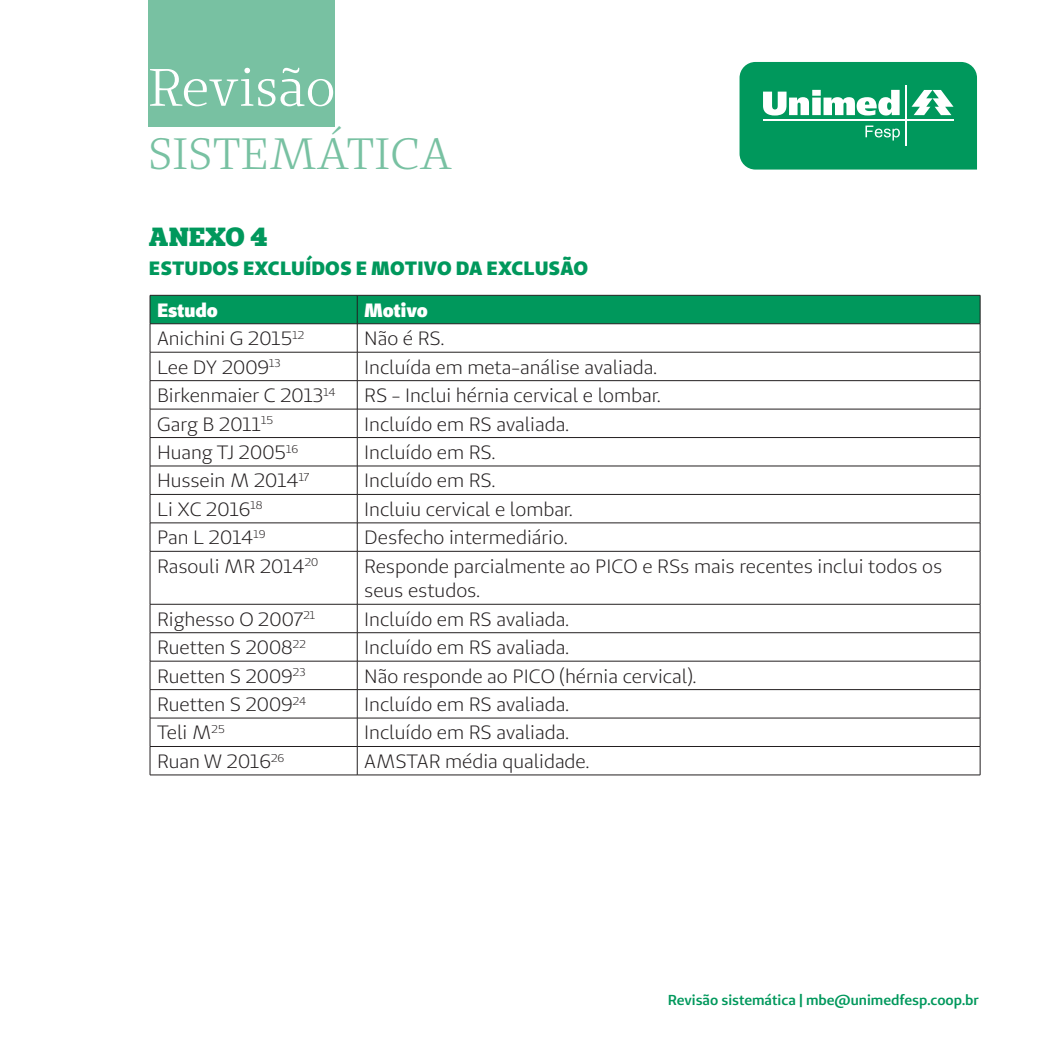
<style>
.page{position:relative;width:1042px;height:1042px;background:#fff}
.page>*{position:absolute;margin:0;border:0;box-sizing:border-box;transform-origin:0 0}
.t1{font:52.5px "Unimed Serif";color:#fff}
.t2{font:43.75px "Unimed Serif";letter-spacing:.01em;color:#78c1a2}
.Texto{font:900 26.25px "Unimed Slab";letter-spacing:.015em;color:#00985c}
.Texto-2{font:19.25px/24.5px "Unimed Sans";color:#231f20}
.Intertítulo{font:900 19.25px "Unimed Sans";letter-spacing:.005em;color:#00985c}
.Texto-3{font:900 19.25px "Unimed Sans";letter-spacing:-.005em;color:#fff}
.t3{font:600 14.35px "Unimed Sans";color:#00985c}
</style>
<div class="page">
<div style="left:148px;top:0;width:186px;height:127px;background:#78c1a2"></div>
<svg style="left:739px;top:62px;width:238px;height:108px;background:#24a673"></svg>
<svg style="left:150px;top:295px;width:831px;height:256px"></svg>
<hr style="left:150px;top:551px;width:207px;height:1px;background:#231f20">
<hr style="left:150px;top:551px;width:1px;height:53px;background:#231f20">
<hr style="left:357px;top:551px;width:623px;height:1px;background:#231f20">
<hr style="left:357px;top:551px;width:1px;height:53px;background:#231f20">
<hr style="left:980px;top:551px;width:1px;height:53px;background:#231f20">
<hr style="left:150px;top:604px;width:207px;height:1px;background:#231f20">
<hr style="left:357px;top:604px;width:623px;height:1px;background:#231f20">
<hr style="left:150px;top:632px;width:207px;height:1px;background:#231f20">
<hr style="left:357px;top:632px;width:623px;height:1px;background:#231f20">
<hr style="left:150px;top:661px;width:207px;height:1px;background:#231f20">
<hr style="left:357px;top:661px;width:623px;height:1px;background:#231f20">
<hr style="left:150px;top:689px;width:207px;height:1px;background:#231f20">
<hr style="left:357px;top:689px;width:623px;height:1px;background:#231f20">
<hr style="left:150px;top:718px;width:207px;height:1px;background:#231f20">
<hr style="left:357px;top:718px;width:623px;height:1px;background:#231f20">
<hr style="left:150px;top:746px;width:207px;height:1px;background:#231f20">
<svg style="left:150px;top:604px;width:1px;height:170px"></svg>
<hr style="left:357px;top:746px;width:623px;height:1px;background:#231f20">
<svg style="left:357px;top:604px;width:1px;height:170px"></svg>
<svg style="left:980px;top:604px;width:1px;height:171px"></svg>
<hr style="left:150px;top:774px;width:207px;height:1px;background:#231f20">
<hr style="left:357px;top:774px;width:623px;height:1px;background:#231f20">
<h1 class="t1" style="left:148px;top:54px;width:189px">Revisão</h1>
<h2 class="t2" style="left:148px;top:126px;width:305px">SISTEMÁTICA</h2>
<p class="Texto" style="left:149px;top:219px;width:120px">ANEXO 4</p>
<p class="Intertítulo" style="left:149px;top:256px;width:441px">ESTUDOS EXCLUÍDOS E MOTIVO DA EXCLUSÃO</p>
<p class="Texto-3" style="left:157px;top:297px;width:62px">Estudo</p>
<p class="Texto-3" style="left:364px;top:297px;width:65px">Motivo</p>
<p class="Texto-2" style="left:157px;top:326px;width:149px">Anichini G 2015<sup>12</sup></p>
<p class="Texto-2" style="left:364px;top:326px;width:81px">Não é RS.</p>
<p class="Texto-2" style="left:157px;top:354px;width:125px">Lee DY 2009<sup>13</sup></p>
<p class="Texto-2" style="left:364px;top:354px;width:294px">Incluída em meta-análise avaliada.</p>
<p class="Texto-2" style="left:157px;top:383px;width:180px">Birkenmaier C 2013<sup>14</sup></p>
<p class="Texto-2" style="left:364px;top:383px;width:298px">RS - Inclui hérnia cervical e lombar.</p>
<p class="Texto-2" style="left:157px;top:411px;width:118px">Garg B 2011<sup>15</sup></p>
<p class="Texto-2" style="left:364px;top:411px;width:206px">Incluído em RS avaliada.</p>
<p class="Texto-2" style="left:157px;top:440px;width:143px">Huang TJ 2005<sup>16</sup></p>
<p class="Texto-2" style="left:364px;top:440px;width:133px">Incluído em RS.</p>
<p class="Texto-2" style="left:157px;top:468px;width:154px">Hussein M 2014<sup>17</sup></p>
<p class="Texto-2" style="left:364px;top:468px;width:133px">Incluído em RS.</p>
<p class="Texto-2" style="left:157px;top:497px;width:107px">Li XC 2016<sup>18</sup></p>
<p class="Texto-2" style="left:364px;top:497px;width:210px">Incluiu cervical e lombar.</p>
<p class="Texto-2" style="left:157px;top:525px;width:110px">Pan L 2014<sup>19</sup></p>
<p class="Texto-2" style="left:364px;top:525px;width:205px">Desfecho intermediário.</p>
<p class="Texto-2" style="left:157px;top:553px;width:163px">Rasouli MR 2014<sup>20</sup></p>
<p class="Texto-2" style="left:364px;top:553px;width:579px">Responde parcialmente ao PICO e RSs mais recentes inclui todos os seus estudos.</p>
<p class="Texto-2" style="left:157px;top:606px;width:160px">Righesso O 2007<sup>21</sup></p>
<p class="Texto-2" style="left:364px;top:606px;width:206px">Incluído em RS avaliada.</p>
<p class="Texto-2" style="left:157px;top:635px;width:150px">Ruetten S 2008<sup>22</sup></p>
<p class="Texto-2" style="left:364px;top:635px;width:206px">Incluído em RS avaliada.</p>
<p class="Texto-2" style="left:157px;top:663px;width:150px">Ruetten S 2009<sup>23</sup></p>
<p class="Texto-2" style="left:364px;top:663px;width:333px">Não responde ao PICO (hérnia cervical).</p>
<p class="Texto-2" style="left:157px;top:692px;width:151px">Ruetten S 2009<sup>24</sup></p>
<p class="Texto-2" style="left:364px;top:692px;width:206px">Incluído em RS avaliada.</p>
<p class="Texto-2" style="left:157px;top:720px;width:69px">Teli M<sup>25</sup></p>
<p class="Texto-2" style="left:364px;top:720px;width:206px">Incluído em RS avaliada.</p>
<p class="Texto-2" style="left:157px;top:749px;width:129px">Ruan W 2016<sup>26</sup></p>
<p class="Texto-2" style="left:364px;top:749px;width:226px">AMSTAR média qualidade.</p>
<p class="t3" style="left:668px;top:990px;width:313px">Revisão sistemática | mbe@unimedfesp.coop.br</p>
</div>
